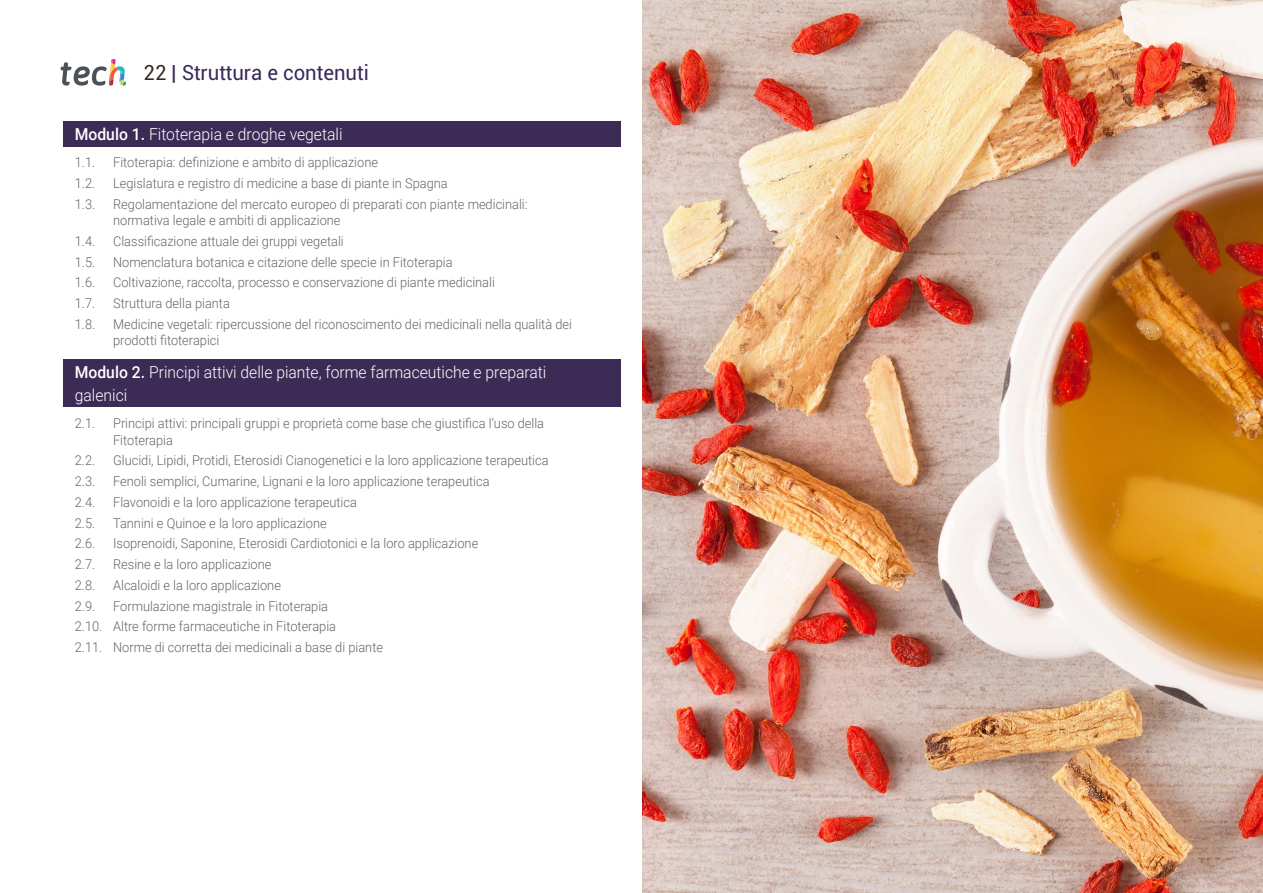
<style>
.page{position:relative;width:1263px;height:893px;background:#fff}
.page>*{position:absolute;margin:0;border:0;box-sizing:border-box;transform-origin:0 0}
.Sección___Pag{font:21px "Roboto";color:#392a5a}
.Nombre_módulo{font:300 16.5px/22.5px "Roboto";color:#fff;scale:.95 1}
.Temario1{font:300 13.5px/16.5px "Roboto";color:#63656a;scale:.95 1}
.s1{color:#342d1f}
.s2{font-weight:500}
</style>
<div class="page">
<svg style="left:61px;top:59px;width:65px;height:27px"></svg>
<div style="left:64px;top:121px;width:557px;height:25px;background:#3b2b55"></div>
<div style="left:64px;top:360px;width:557px;height:47px;background:#3b2b55"></div>
<img style="left:642px;top:0;width:621px;height:893px">
<p class="Sección___Pag" style="left:144px;top:57px;width:227px"><span class="s1">22</span> | Struttura e contenuti</p>
<p class="Nombre_módulo" style="left:75px;top:122px;width:283px"><span class="s2">Modulo 1.</span> Fitoterapia e droghe vegetali</p>
<p class="Temario1" style="left:75px;top:154px;width:23px">1.1.</p>
<p class="Temario1" style="left:113px;top:154px;width:280px">Fitoterapia: definizione e ambito di applicazione</p>
<p class="Temario1" style="left:75px;top:174px;width:23px">1.2.</p>
<p class="Temario1" style="left:113px;top:174px;width:354px">Legislatura e registro di medicine a base di piante in Spagna</p>
<p class="Temario1" style="left:75px;top:195px;width:23px">1.3.</p>
<p class="Temario1" style="left:113px;top:195px;width:438px">Regolamentazione del mercato europeo di preparati con piante medicinali: normativa legale e ambiti di applicazione</p>
<p class="Temario1" style="left:75px;top:232px;width:23px">1.4.</p>
<p class="Temario1" style="left:113px;top:232px;width:244px">Classificazione attuale dei gruppi vegetali</p>
<p class="Temario1" style="left:75px;top:253px;width:23px">1.5.</p>
<p class="Temario1" style="left:113px;top:253px;width:359px">Nomenclatura botanica e citazione delle specie in Fitoterapia</p>
<p class="Temario1" style="left:75px;top:274px;width:23px">1.6.</p>
<p class="Temario1" style="left:113px;top:274px;width:403px">Coltivazione, raccolta, processo e conservazione di piante medicinali</p>
<p class="Temario1" style="left:75px;top:295px;width:23px">1.7.</p>
<p class="Temario1" style="left:113px;top:295px;width:124px">Struttura della pianta</p>
<p class="Temario1" style="left:75px;top:315px;width:23px">1.8.</p>
<p class="Temario1" style="left:113px;top:315px;width:484px">Medicine vegetali: ripercussione del riconoscimento dei medicinali nella qualità dei prodotti fitoterapici</p>
<p class="Nombre_módulo" style="left:75px;top:361px;width:498px"><span class="s2">Modulo 2.</span> Principi attivi delle piante, forme farmaceutiche e preparati galenici</p>
<p class="Temario1" style="left:75px;top:415px;width:23px">2.1.</p>
<p class="Temario1" style="left:113px;top:415px;width:455px">Principi attivi: principali gruppi e proprietà come base che giustifica l’uso della<br>Fitoterapia</p>
<p class="Temario1" style="left:75px;top:452px;width:23px">2.2.</p>
<p class="Temario1" style="left:113px;top:452px;width:460px">Glucidi, Lipidi, Protidi, Eterosidi Cianogenetici e la loro applicazione terapeutica</p>
<p class="Temario1" style="left:75px;top:473px;width:23px">2.3.</p>
<p class="Temario1" style="left:113px;top:473px;width:398px">Fenoli semplici, Cumarine, Lignani e la loro applicazione terapeutica</p>
<p class="Temario1" style="left:75px;top:493px;width:23px">2.4.</p>
<p class="Temario1" style="left:113px;top:493px;width:258px">Flavonoidi e la loro applicazione terapeutica</p>
<p class="Temario1" style="left:75px;top:514px;width:23px">2.5.</p>
<p class="Temario1" style="left:113px;top:514px;width:226px">Tannini e Quinoe e la loro applicazione</p>
<p class="Temario1" style="left:75px;top:535px;width:23px">2.6.</p>
<p class="Temario1" style="left:113px;top:535px;width:386px">Isoprenoidi, Saponine, Eterosidi Cardiotonici e la loro applicazione</p>
<p class="Temario1" style="left:75px;top:556px;width:23px">2.7.</p>
<p class="Temario1" style="left:113px;top:556px;width:168px">Resine e la loro applicazione</p>
<p class="Temario1" style="left:75px;top:576px;width:23px">2.8.</p>
<p class="Temario1" style="left:113px;top:576px;width:178px">Alcaloidi e la loro applicazione</p>
<p class="Temario1" style="left:75px;top:597px;width:23px">2.9.</p>
<p class="Temario1" style="left:113px;top:597px;width:228px">Formulazione magistrale in Fitoterapia</p>
<p class="Temario1" style="left:75px;top:618px;width:276px">2.10. Altre forme farmaceutiche in Fitoterapia</p>
<p class="Temario1" style="left:75px;top:639px;width:326px">2.11. Norme di corretta dei medicinali a base di piante</p>
</div>
